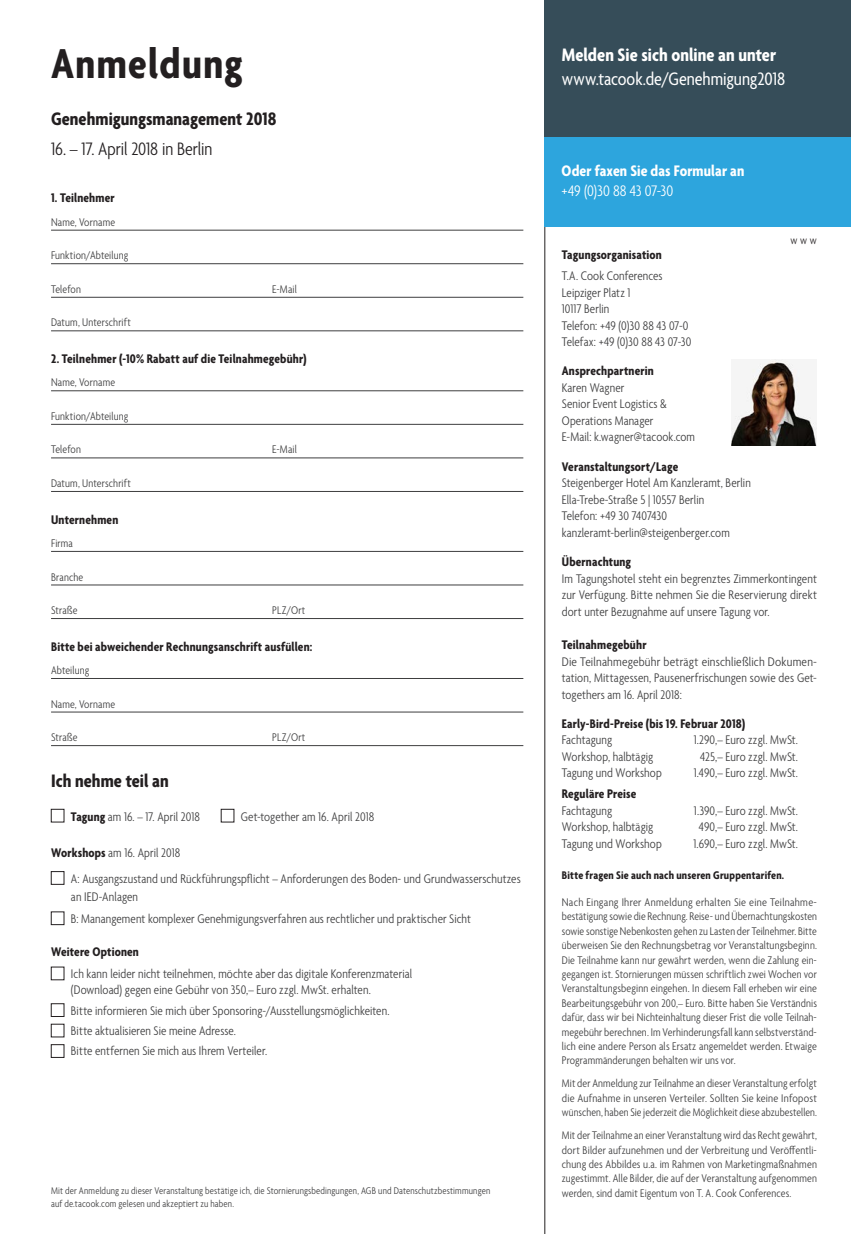
<style>
.page{position:relative;width:851px;height:1234px;background:#fff}
.page>*{position:absolute;margin:0;border:0;box-sizing:border-box;transform-origin:0 0}
.t1{font:700 condensed 45px "Agenda";letter-spacing:.03em;color:#231f20}
.t2{font:700 condensed 19.5px "Agenda";letter-spacing:.005em;color:#231f20}
.t3{font:condensed 19.5px "Agenda";color:#fff}
.t4{font:700 condensed 19.5px "Agenda";color:#fff}
.t5{font:300 condensed 19.5px "Agenda";color:#231f20}
.t6{font:700 condensed 16.5px "Agenda";letter-spacing:.005em;color:#fff}
.t7{font:300 condensed 16.5px "Agenda";letter-spacing:-.005em;color:#fff}
.t8{font:300 condensed 13.5px/16.5px "Agenda";letter-spacing:.01em;color:#3e3e3f}
.t9{font:700 condensed 13.5px "Agenda";letter-spacing:.01em;color:#231f20}
.t10{font:300 condensed 12px/14.4px "Agenda";letter-spacing:.01em;color:#3e3e3f;text-align:justify}
.t11{font:700 condensed 12px "Agenda";letter-spacing:.015em;color:#231f20}
.t12{font:300 condensed 12px "Agenda";color:#231f20}
.t13{font:300 condensed 10.5px/12.6px "Agenda";letter-spacing:.015em;color:#3e3e3f}
.s1{font-weight:700;color:#231f20}
</style>
<div class="page">
<hr style="left:51px;top:230px;width:472px;height:1px;background:#3e3e3f">
<hr style="left:51px;top:263px;width:472px;height:1px;background:#3e3e3f">
<hr style="left:51px;top:297px;width:472px;height:1px;background:#3e3e3f">
<hr style="left:51px;top:330px;width:472px;height:1px;background:#3e3e3f">
<hr style="left:51px;top:390px;width:472px;height:1px;background:#3e3e3f">
<hr style="left:51px;top:424px;width:472px;height:1px;background:#3e3e3f">
<hr style="left:51px;top:457px;width:472px;height:1px;background:#3e3e3f">
<hr style="left:51px;top:491px;width:472px;height:1px;background:#3e3e3f">
<hr style="left:51px;top:551px;width:472px;height:1px;background:#3e3e3f">
<hr style="left:51px;top:584px;width:472px;height:1px;background:#3e3e3f">
<hr style="left:51px;top:618px;width:472px;height:1px;background:#3e3e3f">
<hr style="left:51px;top:678px;width:472px;height:1px;background:#3e3e3f">
<hr style="left:51px;top:711px;width:472px;height:1px;background:#3e3e3f">
<hr style="left:51px;top:745px;width:472px;height:1px;background:#3e3e3f">
<div style="left:51px;top:808px;width:13px;height:14px;border:1px solid #231f20"></div>
<div style="left:221px;top:808px;width:13px;height:14px;border:1px solid #231f20"></div>
<div style="left:51px;top:871px;width:13px;height:13px;border:1px solid #231f20"></div>
<div style="left:51px;top:1003px;width:13px;height:13px;border:1px solid #231f20"></div>
<div style="left:51px;top:1044px;width:13px;height:13px;border:1px solid #231f20"></div>
<hr style="left:544px;top:226px;width:1px;height:1007px;background:#231f20">
<div style="left:544px;top:136px;width:306px;height:90px;background:#2da5dd"></div>
<div style="left:544px;top:0;width:306px;height:136px;background:#364d59"></div>
<img style="left:731px;top:359px;width:85px;height:86px">
<h1 class="t1" style="left:51px;top:39px;width:193px">Anmeldung</h1>
<h2 class="t2" style="left:51px;top:108px;width:227px">Genehmigungsmanagement 2018</h2>
<h2 class="t5" style="left:51px;top:138px;width:163px">16. – 17. April 2018 in Berlin</h2>
<p class="t9" style="left:51px;top:191px;width:65px">1. Teilnehmer</p>
<p class="t10" style="left:51px;top:215px;width:66px">Name, Vorname</p>
<p class="t10" style="left:51px;top:249px;width:79px">Funktion/Abteilung</p>
<p class="t10" style="left:51px;top:282px;width:31px">Telefon</p>
<p class="t10" style="left:272px;top:282px;width:26px">E-Mail</p>
<p class="t10" style="left:51px;top:316px;width:81px">Datum, Unterschrift</p>
<p class="t9" style="left:51px;top:351px;width:257px">2. Teilnehmer (-10% Rabatt auf die Teilnahmegebühr)</p>
<p class="t10" style="left:51px;top:376px;width:66px">Name, Vorname</p>
<p class="t10" style="left:51px;top:409px;width:79px">Funktion/Abteilung</p>
<p class="t10" style="left:51px;top:443px;width:31px">Telefon</p>
<p class="t10" style="left:272px;top:443px;width:26px">E-Mail</p>
<p class="t10" style="left:51px;top:476px;width:81px">Datum, Unterschrift</p>
<p class="t9" style="left:51px;top:512px;width:69px">Unternehmen</p>
<p class="t10" style="left:51px;top:536px;width:23px">Firma</p>
<p class="t10" style="left:51px;top:570px;width:34px">Branche</p>
<p class="t10" style="left:51px;top:603px;width:28px">Straße</p>
<p class="t10" style="left:272px;top:603px;width:35px">PLZ/Ort</p>
<p class="t9" style="left:51px;top:639px;width:263px">Bitte bei abweichender Rechnungsanschrift ausfüllen:</p>
<p class="t10" style="left:51px;top:663px;width:40px">Abteilung</p>
<p class="t10" style="left:51px;top:697px;width:66px">Name, Vorname</p>
<p class="t10" style="left:51px;top:730px;width:28px">Straße</p>
<p class="t10" style="left:272px;top:730px;width:35px">PLZ/Ort</p>
<h2 class="t2" style="left:51px;top:770px;width:119px">Ich nehme teil an</h2>
<p class="t8" style="left:71px;top:808px;width:130px"><span class="s1">Tagung</span> am 16. – 17. April 2018</p>
<p class="t8" style="left:241px;top:808px;width:135px">Get-together am 16. April 2018</p>
<p class="t8" style="left:71px;top:839px;width:451px;line-height:26.5px;text-indent:-20px"><span class="s1">Workshops</span> am 16. April 2018<br>A: Ausgangszustand und Rückführungspflicht – Anforderungen des Boden- und Grundwasserschutzes</p>
<p class="t8" style="left:71px;top:886px;width:401px;line-height:22.2px">an IED-Anlagen<br>B: Manangement komplexer Genehmigungsverfahren aus rechtlicher und praktischer Sicht</p>
<p class="t9" style="left:51px;top:944px;width:89px">Weitere Optionen</p>
<p class="t8" style="left:71px;top:966px;width:342px">Ich kann leider nicht teilnehmen, möchte aber das digitale Konferenzmaterial (Download) gegen eine Gebühr von 350,– Euro zzgl. MwSt. erhalten.</p>
<p class="t8" style="left:71px;top:1000px;width:320px;line-height:20.4px">Bitte informieren Sie mich über Sponsoring-/Ausstellungsmöglichkeiten.<br>Bitte aktualisieren Sie meine Adresse.<br>Bitte entfernen Sie mich aus Ihrem Verteiler.</p>
<p class="t13" style="left:51px;top:1184px;width:440px">Mit der Anmeldung zu dieser Veranstaltung bestätige ich, die Stornierungsbedingungen, AGB und Datenschutzbestimmungen auf de.tacook.com gelesen und akzeptiert zu haben.</p>
<h2 class="t4" style="left:561px;top:45px;width:216px">Melden Sie sich online an unter</h2>
<h2 class="t3" style="left:561px;top:68px;width:225px">www.tacook.de/Genehmigung2018</h2>
<p class="t6" style="left:561px;top:162px;width:184px">Oder faxen Sie das Formular an</p>
<p class="t7" style="left:561px;top:182px;width:113px">+49 (0)30 88 43 07-30</p>
<p class="t12" style="left:790px;top:234px;width:28px">www</p>
<p class="t9" style="left:561px;top:248px;width:101px">Tagungsorganisation</p>
<p class="t8" style="left:561px;top:268px;width:131px">T.A. Cook Conferences<br>Leipziger Platz 1<br>10117 Berlin<br>Telefon: +49 (0)30 88 43 07-0<br>Telefax: +49 (0)30 88 43 07-30</p>
<p class="t9" style="left:561px;top:363px;width:93px">Ansprechpartnerin</p>
<p class="t8" style="left:561px;top:380px;width:135px">Karen Wagner<br>Senior Event Logistics &amp;<br>Operations Manager<br>E-Mail: k.wagner@tacook.com</p>
<p class="t9" style="left:561px;top:459px;width:118px">Veranstaltungsort/Lage</p>
<p class="t8" style="left:561px;top:475px;width:190px">Steigenberger Hotel Am Kanzleramt, Berlin Ella-Trebe-Straße 5 | 10557 Berlin<br>Telefon: +49 30 7407430 kanzleramt-berlin@steigenberger.com</p>
<p class="t9" style="left:561px;top:554px;width:71px">Übernachtung</p>
<p class="t8" style="left:561px;top:570px;width:256px;text-align:justify">Im Tagungshotel steht ein begrenztes Zimmerkontingent zur Verfügung. Bitte nehmen Sie die Reservierung direkt dort unter Bezugnahme auf unsere Tagung vor.</p>
<p class="t9" style="left:561px;top:637px;width:86px">Teilnahmegebühr</p>
<p class="t8" style="left:561px;top:653px;width:256px;text-align:justify">Die Teilnahmegebühr beträgt einschließlich Dokumen&shy;tation, Mittagessen, Pausenerfrischungen sowie des Get&shy;togethers am 16. April 2018:</p>
<p class="t9" style="left:561px;top:716px;width:185px">Early-Bird-Preise (bis 19. Februar 2018)</p>
<p class="t8" style="left:561px;top:732px;width:52px">Fachtagung</p>
<p class="t8" style="left:693px;top:732px;width:106px">1.290,– Euro zzgl. MwSt.</p>
<p class="t8" style="left:561px;top:749px;width:93px">Workshop, halbtägig</p>
<p class="t8" style="left:700px;top:749px;width:99px">425,– Euro zzgl. MwSt.</p>
<p class="t8" style="left:561px;top:765px;width:101px">Tagung und Workshop</p>
<p class="t8" style="left:693px;top:765px;width:106px">1.490,– Euro zzgl. MwSt.</p>
<p class="t9" style="left:561px;top:786px;width:76px">Reguläre Preise</p>
<p class="t8" style="left:561px;top:802px;width:52px">Fachtagung</p>
<p class="t8" style="left:694px;top:802px;width:105px">1.390,– Euro zzgl. MwSt.</p>
<p class="t8" style="left:561px;top:819px;width:93px">Workshop, halbtägig</p>
<p class="t8" style="left:698px;top:819px;width:100px">490,– Euro zzgl. MwSt.</p>
<p class="t8" style="left:561px;top:835px;width:101px">Tagung und Workshop</p>
<p class="t8" style="left:693px;top:835px;width:106px">1.690,– Euro zzgl. MwSt.</p>
<p class="t11" style="left:561px;top:868px;width:224px">Bitte fragen Sie auch nach unseren Gruppentarifen.</p>
<p class="t10" style="left:561px;top:895px;width:256px">Nach Eingang Ihrer Anmeldung erhalten Sie eine Teilnahme&shy;bestätigung sowie die Rechnung. Reise- und Übernachtungskosten sowie sonstige Nebenkosten gehen zu Lasten der Teilnehmer. Bitte überweisen Sie den Rechnungsbetrag vor Veranstaltungsbeginn.<br>Die Teilnahme kann nur gewährt werden, wenn die Zahlung ein&shy;gegangen ist. Stornierungen müssen schriftlich zwei Wochen vor Veranstaltungsbeginn eingehen. In diesem Fall erheben wir eine Bearbeitungsgebühr von 200,– Euro. Bitte haben Sie Verständnis dafür, dass wir bei Nichteinhaltung dieser Frist die volle Teilnah&shy;megebühr berechnen. Im Verhinderungsfall kann selbstverständ&shy;lich eine andere Person als Ersatz angemeldet werden. Etwaige Programmänderungen behalten wir uns vor.</p>
<p class="t10" style="left:561px;top:1076px;width:256px">Mit der Anmeldung zur Teilnahme an dieser Veranstaltung erfolgt die Aufnahme in unseren Verteiler. Sollten Sie keine Infopost wünschen, haben Sie jederzeit die Möglichkeit diese abzubestellen.</p>
<p class="t10" style="left:561px;top:1128px;width:256px">Mit der Teilnahme an einer Veranstaltung wird das Recht gewährt, dort Bilder aufzunehmen und der Verbreitung und Veröffentli&shy;chung des Abbildes u.a. im Rahmen von Marketingmaßnahmen zugestimmt. Alle Bilder, die auf der Veranstaltung aufgenommen werden, sind damit Eigentum von T. A. Cook Conferences.</p>
</div>
